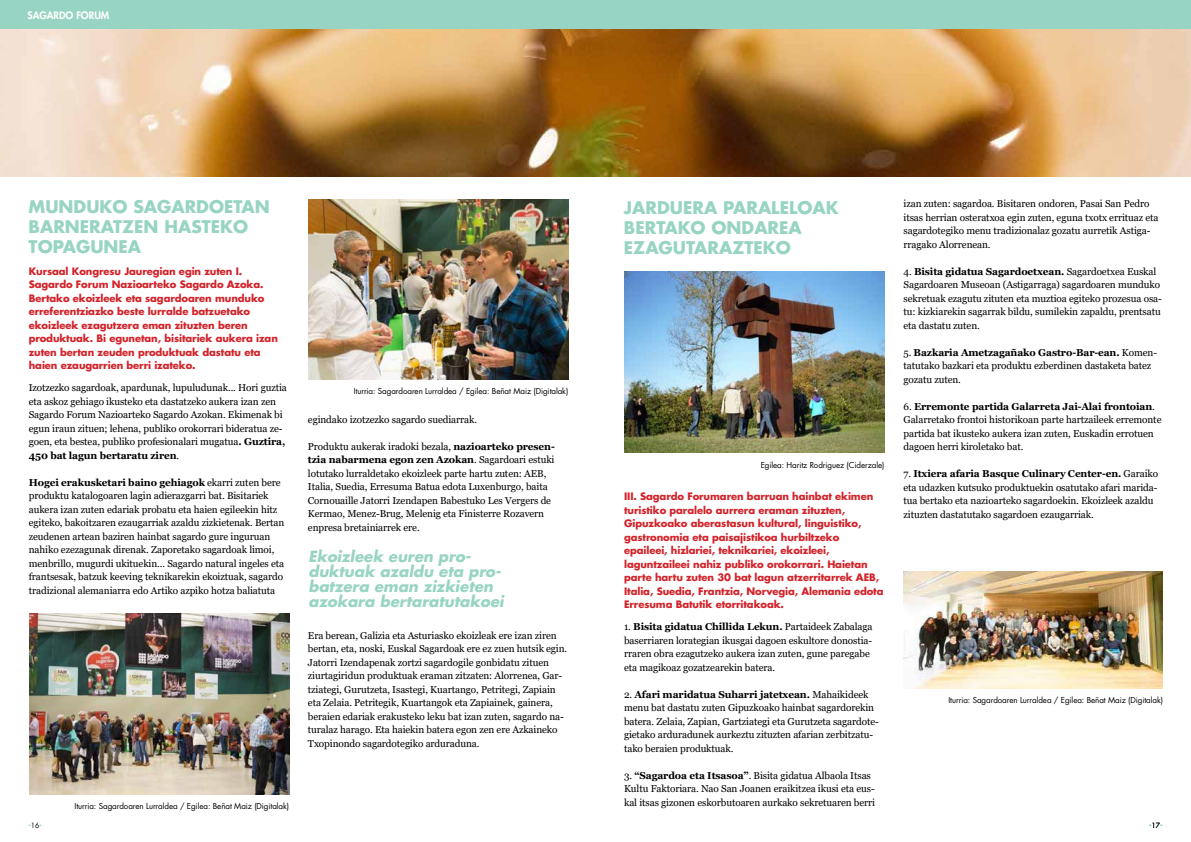
<style>
.page{position:relative;width:1191px;height:842px;background:#fff}
.page>*{position:absolute;margin:0;border:0;box-sizing:border-box;transform-origin:0 0}
.t1{font:700 17px/20px "Futura Std";color:#98d4c3}
.t2{font:italic 700 15px/15px "Futura Std";color:#98d4c3}
.t3{font:10px/13.5px "Georgia";letter-spacing:-.01em;color:#000}
.t4{font:700 10px/13.5px "Futura Std";letter-spacing:-.01em;color:#d2232a}
.t5{font:800 10px "Futura Std";color:#fff}
.t6{font:8px "Futura Std";letter-spacing:-.01em;color:#000}
.t7{font:700 7px "Futura Std";color:#98d4c3}
.s1{font-weight:700}
.s2{font-weight:400;color:#000}
</style>
<div class="page">
<img style="left:0;top:28px;width:1191px;height:149px">
<div style="left:0;top:0;width:1191px;height:28px;background:#98d4c3"></div>
<img style="left:308px;top:199px;width:260px;height:180px">
<img style="left:903px;top:571px;width:259px;height:118px">
<img style="left:624px;top:272px;width:260px;height:180px">
<img style="left:29px;top:614px;width:260px;height:180px">
<p class="t5" style="left:27px;top:9px;width:83px">SAGARDO FORUM</p>
<h1 class="t1" style="left:29px;top:196px;width:243px">MUNDUKO SAGARDOETAN<br>BARNERATZEN HASTEKO<br>TOPAGUNEA</h1>
<p class="t4" style="left:29px;top:264px;width:251px">Kursaal Kongresu Jauregian egin zuten I.<br>Sagardo Forum Nazioarteko Sagardo Azoka.<br>Bertako ekoizleek eta sagardoaren munduko erreferentziazko beste lurralde batzuetako ekoizleek ezagutzera eman zituzten beren produktuak. Bi egunetan, bisitariek aukera izan zuten bertan zeuden produktuak dastatu eta haien ezaugarrien berri izateko.</p>
<p class="t3" style="left:29px;top:381px;width:260px">Izotzezko sagardoak, apardunak, lupuludunak... Hori guztia eta askoz gehiago ikusteko eta dastatzeko aukera izan zen Sagardo Forum Nazioarteko Sagardo Azokan. Ekimenak bi egun iraun zituen; lehena, publiko orokorrari bideratua ze&shy;goen, eta bestea, publiko profesionalari mugatua<span class="s1">. Guztira, 450 bat lagun bertaratu ziren</span>.</p>
<p class="t3" style="left:29px;top:476px;width:257px"><span class="s1">Hogei erakusketari baino gehiagok</span> ekarri zuten bere produktu katalogoaren lagin adierazgarri bat. Bisitariek aukera izan zuten edariak probatu eta haien egileekin hitz egiteko, bakoitzaren ezaugarriak azaldu zizkietenak. Bertan zeudenen artean baziren hainbat sagardo gure inguruan nahiko ezezagunak direnak. Zaporetako sagardoak limoi, menbrillo, mugurdi ukituekin... Sagardo natural ingeles eta frantsesak, batzuk keeving teknikarekin ekoiztuak, sagardo tradizional alemaniarra edo Artiko azpiko hotza baliatuta</p>
<p class="t6" style="left:354px;top:386px;width:216px">Iturria: Sagardoaren Lurraldea / Egilea: Beñat Maiz (Digitalak)</p>
<p class="t3" style="left:308px;top:413px;width:171px">egindako izotzezko sagardo suediarrak.</p>
<p class="t3" style="left:308px;top:440px;width:248px">Produktu aukerak iradoki bezala, <span class="s1">nazioarteko presen&shy;tzia nabarmena egon zen Azokan</span>. Sagardoari estuki lotutako lurraldetako ekoizleek parte hartu zuten: AEB, Italia, Suedia, Erresuma Batua edota Luxenburgo, baita Cornouaille Jatorri Izendapen Babestuko Les Vergers de Kermao, Menez-Brug, Melenig eta Finisterre Rozavern enpresa bretainiarrek ere.</p>
<h2 class="t2" style="left:308px;top:549px;width:197px">Ekoizleek euren pro&shy;duktuak azaldu eta pro&shy;batzera eman zizkieten azokara bertaratutakoei</h2>
<p class="t3" style="left:308px;top:629px;width:261px">Era berean, Galizia eta Asturiasko ekoizleak ere izan ziren bertan, eta, noski, Euskal Sagardoak ere ez zuen hutsik egin.<br>Jatorri Izendapenak zortzi sagardogile gonbidatu zituen ziurtagiridun produktuak eraman zitzaten: Alorrenea, Gar&shy;tziategi, Gurutzeta, Isastegi, Kuartango, Petritegi, Zapiain eta Zelaia. Petritegik, Kuartangok eta Zapiainek, gainera, beraien edariak erakusteko leku bat izan zuten, sagardo na&shy;turalaz harago. Eta haiekin batera egon zen ere Azkaineko Txopinondo sagardotegiko arduraduna.</p>
<p class="t6" style="left:75px;top:801px;width:216px">Iturria: Sagardoaren Lurraldea / Egilea: Beñat Maiz (Digitalak)</p>
<h1 class="t1" style="left:624px;top:197px;width:216px">JARDUERA PARALELOAK<br>BERTAKO ONDAREA<br>EZAGUTARAZTEKO</h1>
<p class="t6" style="left:760px;top:460px;width:125px">Egilea: Haritz Rodriguez (Ciderzale)</p>
<p class="t4" style="left:624px;top:489px;width:261px">III. Sagardo Forumaren barruan hainbat ekimen turistiko paralelo aurrera eraman zituzten, Gipuzkoako aberastasun kultural, linguistiko, gastronomia eta paisajistikoa hurbiltzeko epaileei, hizlariei, teknikariei, ekoizleei, laguntzaileei nahiz publiko orokorrari. Haietan parte hartu zuten 30 bat lagun atzerritarrek AEB, Italia, Suedia, Frantzia, Norvegia, Alemania edota Erresuma Batutik etorritakoak.</p>
<p class="t3" style="left:624px;top:620px;width:250px">1. <span class="s1">Bisita gidatua Chillida Lekun.</span> Partaideek Zabalaga baserriaren lorategian ikusgai dagoen eskultore donostia&shy;rraren obra ezagutzeko aukera izan zuten, gune paregabe eta magikoaz gozatzearekin batera.</p>
<p class="t3" style="left:624px;top:688px;width:256px">2. <span class="s1">Afari maridatua Suharri jatetxean.</span> Mahaikideek menu bat dastatu zuten Gipuzkoako hainbat sagardorekin batera. Zelaia, Zapian, Gartziategi eta Gurutzeta sagardote&shy;gietako arduradunek aurkeztu zituzten afarian zerbitzatu&shy;tako beraien produktuak.</p>
<p class="t3" style="left:624px;top:769px;width:252px">3. <span class="s1">“Sagardoa eta Itsasoa”</span>. Bisita gidatua Albaola Itsas<br>Kultu Faktoriara. Nao San Joanen eraikitzea ikusi eta eus&shy;kal itsas gizonen eskorbutoaren aurkako sekretuaren berri</p>
<p class="t3" style="left:903px;top:197px;width:256px">izan zuten: sagardoa. Bisitaren ondoren, Pasai San Pedro itsas herrian osteratxoa egin zuten, eguna txotx errituaz eta sagardotegiko menu tradizionalaz gozatu aurretik Astiga&shy;rragako Alorrenean.</p>
<p class="t3" style="left:903px;top:265px;width:260px">4. <span class="s1">Bisita gidatua Sagardoetxean.</span> Sagardoetxea Euskal Sagardoaren Museoan (Astigarraga) sagardoaren munduko sekretuak ezagutu zituten eta muztioa egiteko prozesua osa&shy;tu: kizkiarekin sagarrak bildu, sumilekin zapaldu, prentsatu eta dastatu zuten.</p>
<p class="t3" style="left:903px;top:346px;width:255px">5. <span class="s1">Bazkaria Ametzagañako Gastro-Bar-ean.</span> Komen&shy;tatutako bazkari eta produktu ezberdinen dastaketa batez gozatu zuten.</p>
<p class="t3" style="left:903px;top:400px;width:259px">6. <span class="s1">Erremonte partida Galarreta Jai-Alai frontoian</span>.<br>Galarretako frontoi historikoan parte hartzaileek erremonte partida bat ikusteko aukera izan zuten, Euskadin errotuen dagoen herri kiroletako bat.</p>
<p class="t3" style="left:903px;top:467px;width:256px">7. <span class="s1">Itxiera afaria Basque Culinary Center-en.</span> Garaiko eta udazken kutsuko produktuekin osatutako afari marida&shy;tua bertako eta nazioarteko sagardoekin. Ekoizleek azaldu zituzten dastatutako sagardoen ezaugarriak.</p>
<p class="t6" style="left:948px;top:695px;width:216px">Iturria: Sagardoaren Lurraldea / Egilea: Beñat Maiz (Digitalak)</p>
<p class="t7" style="left:28px;top:819px;width:15px">.<span class="s2">16</span>.</p>
<p class="t7" style="left:1149px;top:819px;width:15px">.<span class="s2">17</span>.</p>
</div>
